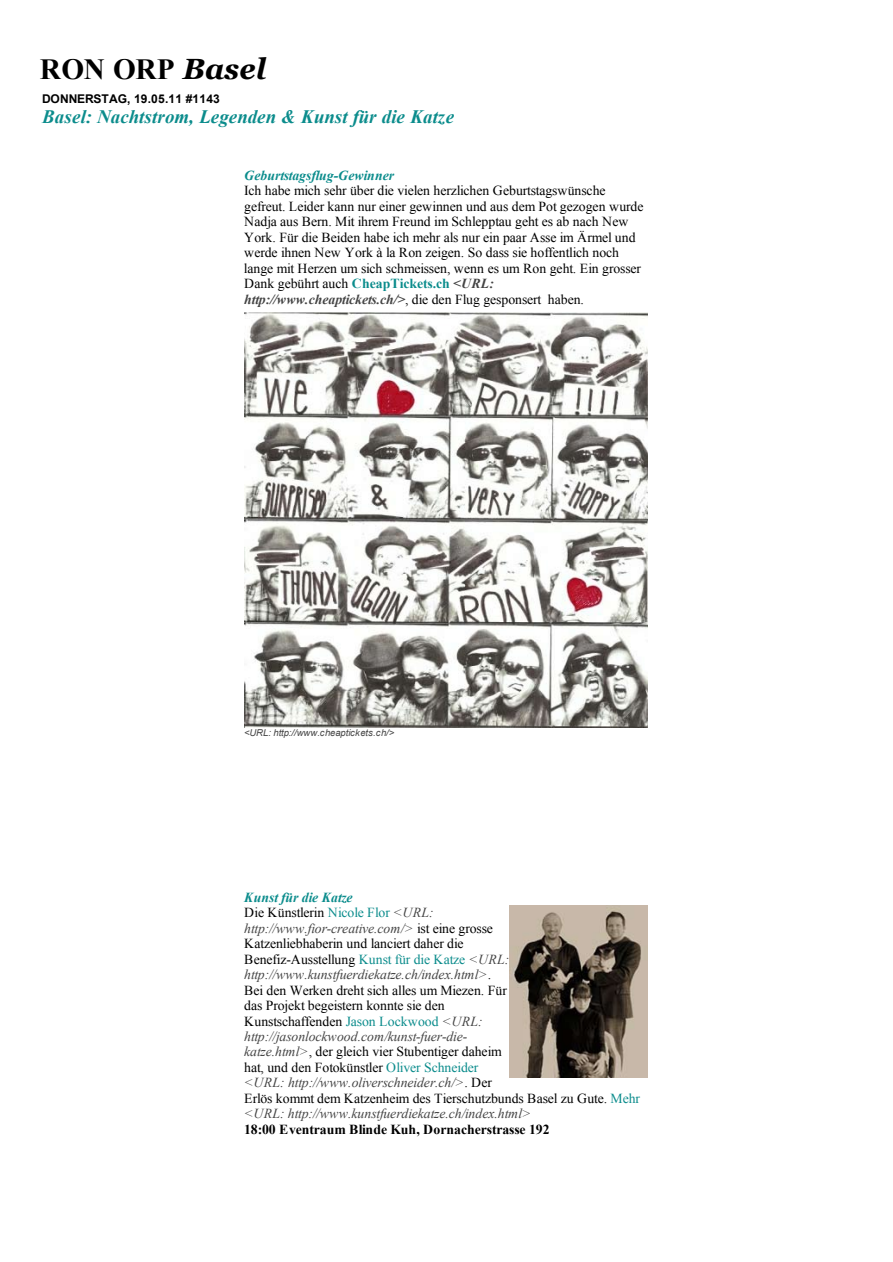
<style>
.page{position:relative;width:893px;height:1262px;background:#fff}
.page>*{position:absolute;margin:0;border:0;box-sizing:border-box;transform-origin:0 0}
.t1{font:700 29.25px "Times New Roman";color:#000}
.t2{font:italic 700 18.9px "Times New Roman";color:#0b8c8c}
.t3{font:13.8px/15.5px "Times New Roman";letter-spacing:-.005em;color:#000}
.t4{font:700 13.8px "Times New Roman";color:#000}
.t5{font:italic 700 13.8px "Times New Roman";letter-spacing:-.005em;color:#0b8c8c}
.t6{font:700 12px "Arial";letter-spacing:.01em;color:#000}
.t7{font:italic 9.45px "Arial";letter-spacing:-.005em;color:#444}
.s1{font-family:"Georgia";font-style:italic}
.s2{font-weight:700;color:#0b8c8c}
.s3{font-weight:700;font-style:italic;color:#444}
.s4{font-weight:700;font-style:italic;color:#0b8c8c}
.s5{color:#0b8c8c}
.s6{font-style:italic;color:#444}
</style>
<div class="page">
<img style="left:244px;top:312px;width:403px;height:416px">
<img style="left:509px;top:905px;width:138px;height:173px">
<h1 class="t1" style="left:40px;top:49px;width:228px">RON ORP <span class="s1">Basel</span></h1>
<p class="t6" style="left:42px;top:91px;width:179px">DONNERSTAG, 19.05.11 #1143</p>
<h2 class="t2" style="left:42px;top:103px;width:413px">Basel: Nachtstrom, Legenden &amp; Kunst für die Katze</h2>
<p class="t5" style="left:244px;top:165px;width:151px">Geburtstagsflug-Gewinner</p>
<p class="t3" style="left:244px;top:183px;width:401px">Ich habe mich sehr über die vielen herzlichen Geburtstagswünsche gefreut. Leider kann nur einer gewinnen und aus dem Pot gezogen wurde Nadja aus Bern. Mit ihrem Freund im Schlepptau geht es ab nach New York. Für die Beiden habe ich mehr als nur ein paar Asse im Ärmel und werde ihnen New York à la Ron zeigen. So dass sie hoffentlich noch lange mit Herzen um sich schmeissen, wenn es um Ron geht. Ein grosser Dank gebührt auch <span class="s2">CheapTickets.ch</span> <span class="s3">&lt;URL: http://www.cheaptickets.ch/&gt;</span>, die den Flug gesponsert haben.</p>
<p class="t7" style="left:244px;top:727px;width:151px">&lt;URL: http://www.cheaptickets.ch/&gt;</p>
<p class="t3" style="left:244px;top:889px;width:397px"><span class="s4">Kunst für die Katze<br></span>Die Künstlerin <span class="s5">Nicole Flor</span> <span class="s6">&lt;URL:<br>http://www.fior-creative.com/&gt;</span> ist eine grosse<br>Katzenliebhaberin und lanciert daher die<br>Benefiz-Ausstellung <span class="s5">Kunst für die Katze</span> <span class="s6">&lt;URL: http://www.kunstfuerdiekatze.ch/index.html&gt;</span>.<br>Bei den Werken dreht sich alles um Miezen. Für<br>das Projekt begeistern konnte sie den<br>Kunstschaffenden <span class="s5">Jason Lockwood</span> <span class="s6">&lt;URL: http://jasonlockwood.com/kunst-fuer-die-<br>katze.html&gt;</span>, der gleich vier Stubentiger daheim<br>hat, und den Fotokünstler <span class="s5">Oliver Schneider<br></span><span class="s6">&lt;URL: http://www.oliverschneider.ch/&gt;</span>. Der<br>Erlös kommt dem Katzenheim des Tierschutzbunds Basel zu Gute. <span class="s5">Mehr </span><span class="s6">&lt;URL: http://www.kunstfuerdiekatze.ch/index.html&gt;</span></p>
<p class="t4" style="left:244px;top:1119px;width:307px">18:00 Eventraum Blinde Kuh, Dornacherstrasse 192</p>
</div>
